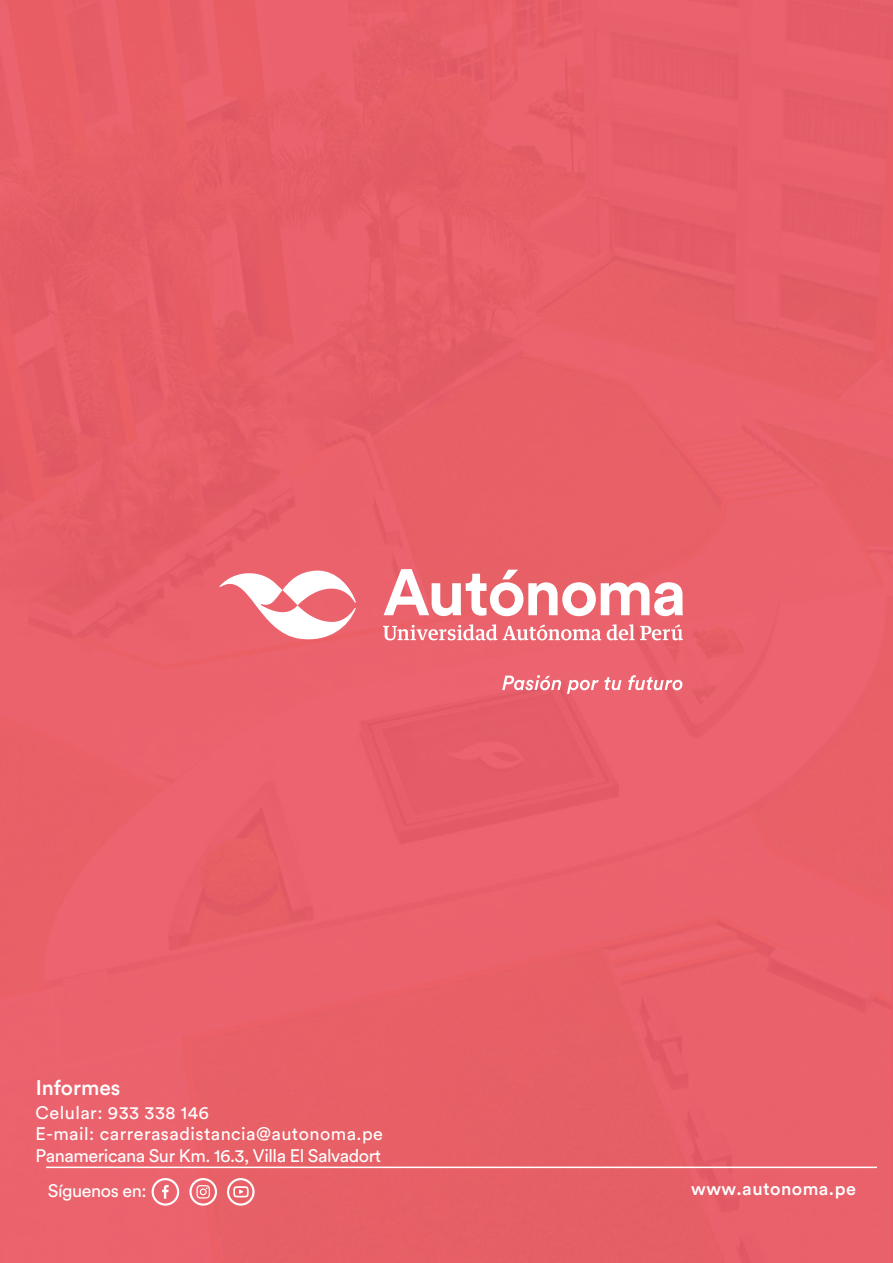
<style>
.page{position:relative;width:893px;height:1263px;background:#eb5c68}
.page>*{position:absolute;margin:0;border:0;box-sizing:border-box;transform-origin:0 0}
.t1{font:500 21px "Circular Std";color:#fff}
.t2{font:18px/21.6px "Circular Std";letter-spacing:.025em;color:#fff}
.t3{font:500 18px "Circular Std";letter-spacing:.025em;color:#fff}
.t4{font:18px "Circular Std";letter-spacing:-.025em;color:#fff}
</style>
<div class="page">
<hr style="left:46px;top:1166px;width:831px;height:2px;background:#fff">
<svg style="left:219px;top:570px;width:137px;height:70px"></svg>
<svg style="left:383px;top:624px;width:114px;height:16px"></svg>
<svg style="left:503px;top:624px;width:98px;height:16px"></svg>
<svg style="left:607px;top:624px;width:76px;height:16px"></svg>
<svg style="left:384px;top:569px;width:299px;height:47px"></svg>
<svg style="left:502px;top:675px;width:59px;height:15px"></svg>
<svg style="left:567px;top:677px;width:54px;height:17px"></svg>
<svg style="left:628px;top:675px;width:54px;height:15px"></svg>
<svg style="left:152px;top:1178px;width:27px;height:27px"></svg>
<svg style="left:189px;top:1178px;width:28px;height:27px"></svg>
<svg style="left:227px;top:1178px;width:28px;height:27px"></svg>
<p class="t1" style="left:36px;top:1074px;width:86px">Informes</p>
<p class="t2" style="left:36px;top:1101px;width:349px">Celular: 933 338 146<br>E-mail: carrerasadistancia@autonoma.pe<br>Panamericana Sur Km. 16.3, Villa El Salvadort</p>
<p class="t4" style="left:48px;top:1179px;width:100px">Síguenos en:</p>
<p class="t3" style="left:691px;top:1177px;width:166px">www.autonoma.pe</p>
</div>
